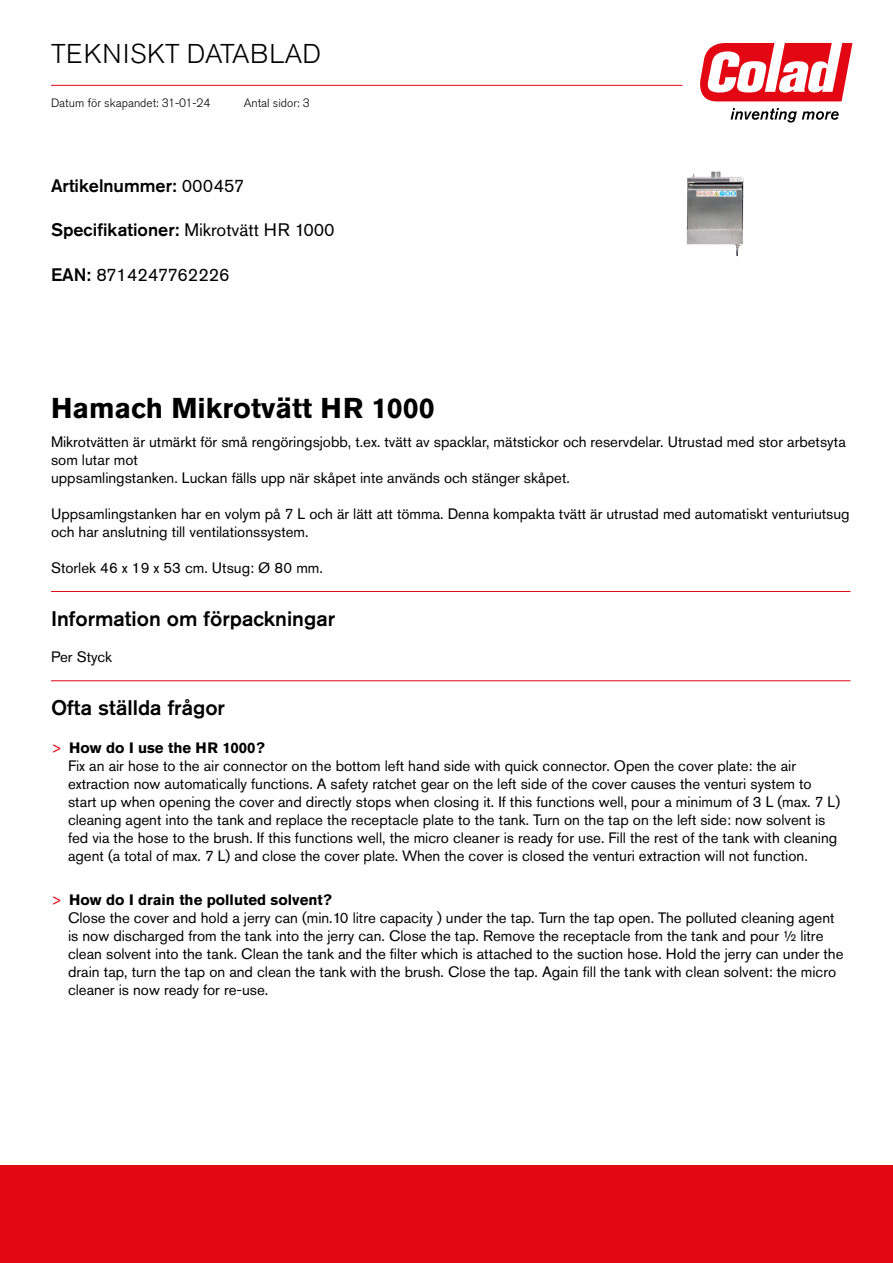
<style>
.page{position:relative;width:893px;height:1263px;background:#fff}
.page>*{position:absolute;margin:0;border:0;box-sizing:border-box;transform-origin:0 0}
.t1{font:700 28.5px "Akzidenz Grotesk Pro";color:#000}
.t2{font:300 27px "Akzidenz Grotesk Pro";letter-spacing:.01em;color:#000}
.t3{font:500 21px "Akzidenz Grotesk Pro";color:#000}
.t4{font:500 18px "Akzidenz Grotesk Pro";color:#000}
.t5{font:18px "Akzidenz Grotesk Pro";color:#000}
.t6{font:15px/18px "Akzidenz Grotesk Pro";color:#000}
.t7{font:300 12px "Akzidenz Grotesk Pro";color:#000}
.s1{font-weight:400}
.s2{font-weight:500}
.s3{color:#e30613}
.s4{font-weight:700}
</style>
<div class="page">
<svg style="left:700px;top:43px;width:152px;height:58px"></svg>
<svg style="left:731px;top:108px;width:108px;height:15px"></svg>
<hr style="left:51px;top:85px;width:631px;height:1px;background:#e30613">
<div style="left:0;top:1165px;width:893px;height:98px;background:#e30613"></div>
<hr style="left:51px;top:591px;width:799px;height:1px;background:#e30613">
<hr style="left:51px;top:680px;width:799px;height:1px;background:#e30613">
<img style="left:686px;top:171px;width:58px;height:86px">
<h2 class="t2" style="left:51px;top:36px;width:271px">TEKNISKT DATABLAD</h2>
<p class="t7" style="left:244px;top:95px;width:67px">Antal sidor: 3</p>
<p class="t7" style="left:51px;top:95px;width:161px">Datum för skapandet: 31-01-24</p>
<p class="t4" style="left:51px;top:174px;width:195px">Artikelnummer: <span class="s1">000457</span></p>
<p class="t4" style="left:51px;top:218px;width:285px">Specifikationer: <span class="s1">Mikrotvätt HR 1000</span></p>
<p class="t5" style="left:51px;top:263px;width:180px"><span class="s2">EAN:</span> 8714247762226</p>
<h1 class="t1" style="left:51px;top:389px;width:385px">Hamach Mikrotvätt HR 1000</h1>
<p class="t6" style="left:51px;top:432px;width:796px">Mikrotvätten är utmärkt för små rengöringsjobb, t.ex. tvätt av spacklar, mätstickor och reservdelar. Utrustad med stor arbetsyta som lutar mot<br>uppsamlingstanken. Luckan fälls upp när skåpet inte används och stänger skåpet.</p>
<p class="t6" style="left:51px;top:504px;width:800px">Uppsamlingstanken har en volym på 7 L och är lätt att tömma. Denna kompakta tvätt är utrustad med automatiskt venturiutsug och har anslutning till ventilationssystem.</p>
<p class="t6" style="left:51px;top:558px;width:273px">Storlek 46 x 19 x 53 cm. Utsug: Ø 80 mm.</p>
<h3 class="t3" style="left:51px;top:605px;width:286px">Information om förpackningar</h3>
<p class="t6" style="left:51px;top:648px;width:62px">Per Styck</p>
<h3 class="t3" style="left:51px;top:694px;width:176px">Ofta ställda frågor</h3>
<p class="t6" style="left:68px;top:738px;width:774px;text-indent:-17px"><span class="s3">&gt;</span> <span class="s4">How do I use the HR 1000?<br></span>Fix an air hose to the air connector on the bottom left hand side with quick connector. Open the cover plate: the air extraction now automatically functions. A safety ratchet gear on the left side of the cover causes the venturi system to start up when opening the cover and directly stops when closing it. If this functions well, pour a minimum of 3 L (max. 7 L) cleaning agent into the tank and replace the receptacle plate to the tank. Turn on the tap on the left side: now solvent is fed via the hose to the brush. If this functions well, the micro cleaner is ready for use. Fill the rest of the tank with cleaning agent (a total of max. 7 L) and close the cover plate. When the cover is closed the venturi extraction will not function.</p>
<p class="t6" style="left:68px;top:890px;width:777px;text-indent:-17px"><span class="s3">&gt;</span> <span class="s4">How do I drain the polluted solvent?<br></span>Close the cover and hold a jerry can (min.10 litre capacity ) under the tap. Turn the tap open. The polluted cleaning agent is now discharged from the tank into the jerry can. Close the tap. Remove the receptacle from the tank and pour ½ litre clean solvent into the tank. Clean the tank and the filter which is attached to the suction hose. Hold the jerry can under the drain tap, turn the tap on and clean the tank with the brush. Close the tap. Again fill the tank with clean solvent: the micro cleaner is now ready for re-use.</p>
</div>
